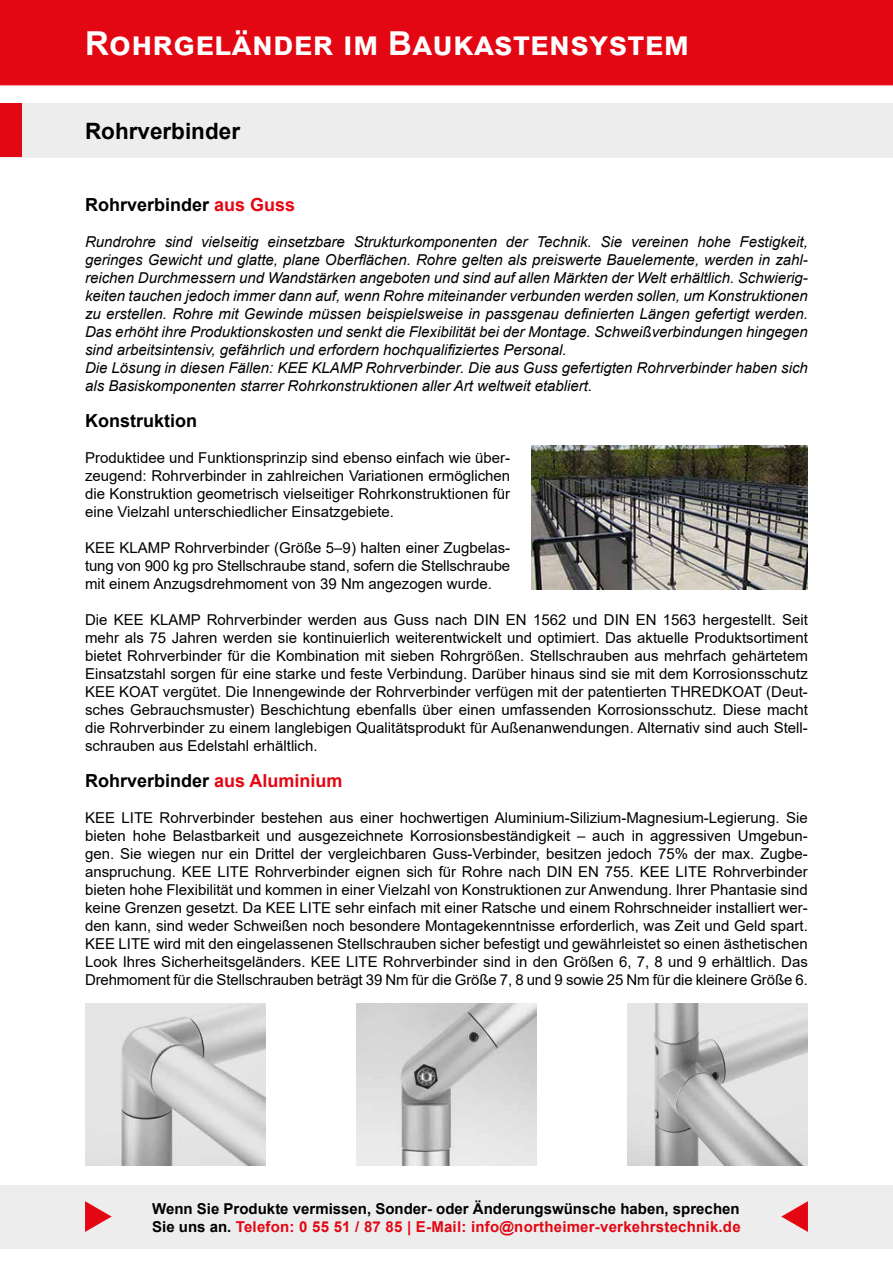
<style>
.page{position:relative;width:893px;height:1263px;background:#fff}
.page>*{position:absolute;margin:0;border:0;box-sizing:border-box;transform-origin:0 0}
.t1{font:700 33px "Arial";letter-spacing:.01em;color:#fff}
.t2{font:700 22.5px "Arial";color:#000}
.t3{font:700 18px "Arial";color:#000}
.t4{font:15px/18px "Arial";color:#000;text-align:justify}
.t5{font:italic 15px/18px "Arial";color:#000}
.t6{font:700 15px/18px "Arial";color:#000}
.s1{color:#e30613}
</style>
<div class="page">
<div style="left:0;top:1185px;width:893px;height:63px;background:#ededed"></div>
<div style="left:0;top:0;width:893px;height:85px;background:#e30613"></div>
<svg style="left:781px;top:1201px;width:27px;height:31px"></svg>
<svg style="left:85px;top:1201px;width:27px;height:31px"></svg>
<div style="left:0;top:103px;width:893px;height:54px;background:#ededed"></div>
<div style="left:0;top:103px;width:22px;height:54px;background:#e30613"></div>
<img style="left:531px;top:445px;width:277px;height:144px">
<img style="left:85px;top:1003px;width:180px;height:162px">
<img style="left:628px;top:1003px;width:180px;height:162px">
<img style="left:356px;top:1003px;width:180px;height:162px">
<h1 class="t1" style="left:85px;top:20px;width:606px">Rohrgeländer im Baukastensystem</h1>
<h2 class="t2" style="left:85px;top:115px;width:157px">Rohrverbinder</h2>
<p class="t3" style="left:85px;top:192px;width:212px">Rohrverbinder <span class="s1">aus Guss</span></p>
<p class="t5" style="left:85px;top:233px;width:724px">Rundrohre sind vielseitig einsetzbare Strukturkomponenten der Technik. Sie vereinen hohe Festigkeit, geringes Gewicht und glatte, plane Oberflächen. Rohre gelten als preiswerte Bauelemente, werden in zahl&shy;reichen Durchmessern und Wandstärken angeboten und sind auf allen Märkten der Welt erhältlich. Schwierig&shy;keiten tauchen jedoch immer dann auf, wenn Rohre miteinander verbunden werden sollen, um Konstruktionen zu erstellen. Rohre mit Gewinde müssen beispielsweise in passgenau definierten Längen gefertigt werden.<br>Das erhöht ihre Produktionskosten und senkt die Flexibilität bei der Montage. Schweißverbindungen hingegen sind arbeitsintensiv, gefährlich und erfordern hochqualifiziertes Personal.<br>Die Lösung in diesen Fällen: KEE KLAMP Rohrverbinder. Die aus Guss gefertigten Rohrverbinder haben sich als Basiskomponenten starrer Rohrkonstruktionen aller Art weltweit etabliert.</p>
<p class="t3" style="left:85px;top:408px;width:113px">Konstruktion</p>
<p class="t4" style="left:85px;top:449px;width:427px">Produktidee und Funktionsprinzip sind ebenso einfach wie über&shy;zeugend: Rohrverbinder in zahlreichen Variationen ermöglichen die Konstruktion geometrisch vielseitiger Rohrkonstruktionen für eine Vielzahl unterschiedlicher Einsatzgebiete.</p>
<p class="t4" style="left:85px;top:539px;width:427px">KEE KLAMP Rohrverbinder (Größe 5–9) halten einer Zugbelas&shy;tung von 900 kg pro Stellschraube stand, sofern die Stellschraube mit einem Anzugsdrehmoment von 39 Nm angezogen wurde.</p>
<p class="t4" style="left:85px;top:611px;width:724px">Die KEE KLAMP Rohrverbinder werden aus Guss nach DIN EN 1562 und DIN EN 1563 hergestellt. Seit mehr als 75 Jahren werden sie kontinuierlich weiterentwickelt und optimiert. Das aktuelle Produktsortiment bietet Rohrverbinder für die Kombination mit sieben Rohrgrößen. Stellschrauben aus mehrfach gehärtetem Einsatzstahl sorgen für eine starke und feste Verbindung. Darüber hinaus sind sie mit dem Korrosionsschutz KEE KOAT vergütet. Die Innengewinde der Rohrverbinder verfügen mit der patentierten THREDKOAT (Deut&shy;sches Gebrauchsmuster) Beschichtung ebenfalls über einen umfassenden Korrosionsschutz. Diese macht die Rohrverbinder zu einem langlebigen Qualitätsprodukt für Außenanwendungen. Alternativ sind auch Stell&shy;schrauben aus Edelstahl erhältlich.</p>
<p class="t3" style="left:85px;top:768px;width:259px">Rohrverbinder <span class="s1">aus Aluminium</span></p>
<p class="t4" style="left:85px;top:809px;width:724px">KEE LITE Rohrverbinder bestehen aus einer hochwertigen Aluminium-Silizium-Magnesium-Legierung. Sie bieten hohe Belastbarkeit und ausgezeichnete Korrosionsbeständigkeit – auch in aggressiven Umgebun&shy;gen. Sie wiegen nur ein Drittel der vergleichbaren Guss-Verbinder, besitzen jedoch 75% der max. Zugbe&shy;anspruchung. KEE LITE Rohrverbinder eignen sich für Rohre nach DIN EN 755. KEE LITE Rohrverbinder bieten hohe Flexibilität und kommen in einer Vielzahl von Konstruktionen zur Anwendung. Ihrer Phantasie sind keine Grenzen gesetzt. Da KEE LITE sehr einfach mit einer Ratsche und einem Rohrschneider installiert wer&shy;den kann, sind weder Schweißen noch besondere Montagekenntnisse erforderlich, was Zeit und Geld spart.<br>KEE LITE wird mit den eingelassenen Stellschrauben sicher befestigt und gewährleistet so einen ästhetischen Look Ihres Sicherheitsgeländers. KEE LITE Rohrverbinder sind in den Größen 6, 7, 8 und 9 erhältlich. Das Drehmoment für die Stellschrauben beträgt 39 Nm für die Größe 7, 8 und 9 sowie 25 Nm für die kleinere Größe 6.</p>
<p class="t6" style="left:152px;top:1200px;width:590px">Wenn Sie Produkte vermissen, Sonder- oder Änderungswünsche haben, sprechen<br>Sie uns an. <span class="s1">Telefon: 0 55 51 / 87 85 | E-Mail: info@northeimer-verkehrstechnik.de</span></p>
</div>
